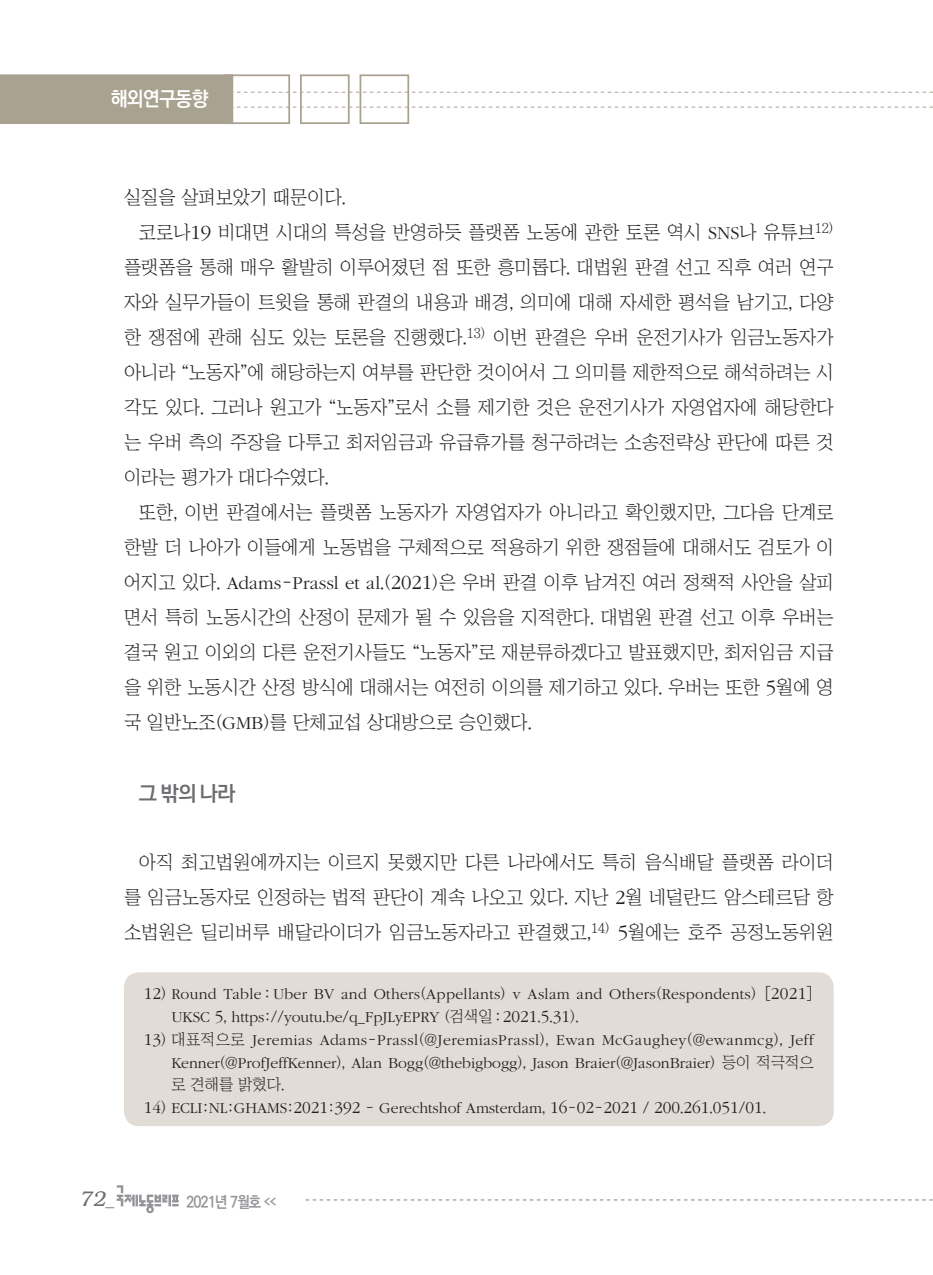
<style>
.page{position:relative;width:933px;height:1275px;background:#fff}
.page>*{position:absolute;margin:0;border:0;box-sizing:border-box;transform-origin:0 0}
.중제목{font:700 21px "Ko Pub Dotum";letter-spacing:.06em;color:#6c6d70}
.t1{font:italic 300 21px "Bookman";color:#6c6d70}
.t2{font:700 20.12px "Ko Pub Dotum";letter-spacing:-.025em;color:#fff;scale:.95 1}
.본문{font:18.9px/35px "Chosunilbo NM";color:#231f20;text-align:justify}
.각주{font:300 15.75px/22.8px "ITC Garamond Std";color:#231f20;text-align:justify}
.각주-2{font:300 15.75px/22.8px "ITC Garamond Std";letter-spacing:.02em;color:#231f20}
.t3{font:700 15.75px "Ko Pub Dotum";letter-spacing:-.055em;color:#939598;scale:.9 1}
.s1{font-family:"ITC Garamond Std";font-weight:300;font-size:20.82px}
.s2{font-family:"ITC Garamond Std";font-weight:300}
.s3{font-size:17.32px}
.s4{font-family:"Chosunilbo NM";font-weight:400}
.s5{font-family:"Helvetica";font-weight:400;font-style:normal;font-size:17.5px}
.s6{font-size:7.88px}
</style>
<div class="page">
<svg style="left:306px;top:1199px;width:626px;height:1px"></svg>
<svg style="left:0;top:74px;width:933px;height:50px"></svg>
<svg style="left:117px;top:1185px;width:62px;height:28px"></svg>
<div style="left:124px;top:972px;width:709px;height:154px;background:#e1dcd5;border-radius:15px"></div>
<p class="t2" style="left:111px;top:89px;width:104px">해외연구동향</p>
<p class="본문" style="left:124px;top:179px;width:223px">실질을 살펴보았기 때문이다.</p>
<p class="본문" style="left:124px;top:214px;width:711px;text-indent:15px">코로나<span class="s1">19</span> 비대면 시대의 특성을 반영하듯 플랫폼 노동에 관한 토론 역시 <span class="s2">SNS</span>나 유튜브<sup>12) </sup>플랫폼을 통해 매우 활발히 이루어졌던 점 또한 흥미롭다. 대법원 판결 선고 직후 여러 연구 자와 실무가들이 트윗을 통해 판결의 내용과 배경, 의미에 대해 자세한 평석을 남기고, 다양 한 쟁점에 관해 심도 있는 토론을 진행했다.<sup>13)</sup> 이번 판결은 우버 운전기사가 임금노동자가 아니라 “노동자”에 해당하는지 여부를 판단한 것이어서 그 의미를 제한적으로 해석하려는 시 각도 있다. 그러나 원고가 “노동자”로서 소를 제기한 것은 운전기사가 자영업자에 해당한다 는 우버 측의 주장을 다투고 최저임금과 유급휴가를 청구하려는 소송전략상 판단에 따른 것 이라는 평가가 대다수였다.</p>
<p class="본문" style="left:124px;top:494px;width:711px;text-indent:15px">또한, 이번 판결에서는 플랫폼 노동자가 자영업자가 아니라고 확인했지만, 그다음 단계로 한발 더 나아가 이들에게 노동법을 구체적으로 적용하기 위한 쟁점들에 대해서도 검토가 이 어지고 있다. <span class="s2">Adams</span>-<span class="s2">Prassl et al</span>.(<span class="s1">2021</span>)은 우버 판결 이후 남겨진 여러 정책적 사안을 살피 면서 특히 노동시간의 산정이 문제가 될 수 있음을 지적한다. 대법원 판결 선고 이후 우버는 결국 원고 이외의 다른 운전기사들도 “노동자”로 재분류하겠다고 발표했지만, 최저임금 지급 을 위한 노동시간 산정 방식에 대해서는 여전히 이의를 제기하고 있다. 우버는 또한 <span class="s1">5</span>월에 영 국 일반노조(<span class="s2">GMB</span>)를 단체교섭 상대방으로 승인했다.</p>
<p class="중제목" style="left:139px;top:783px;width:98px">그밖의나라</p>
<p class="본문" style="left:124px;top:844px;width:711px;text-indent:15px">아직 최고법원에까지는 이르지 못했지만 다른 나라에서도 특히 음식배달 플랫폼 라이더 를 임금노동자로 인정하는 법적 판단이 계속 나오고 있다. 지난 <span class="s1">2</span>월 네덜란드 암스테르담 항 소법원은 딜리버루 배달라이더가 임금노동자라고 판결했고,<sup>14)</sup> <span class="s1">5</span>월에는 호주 공정노동위원</p>
<p class="각주-2" style="left:171px;top:983px;width:644px;text-indent:-27px"><span class="s3">12</span><span class="s4">)</span> Round Table <span class="s4">:</span> Uber BV and Others<span class="s4">(</span>Appellants<span class="s4">)</span> v Aslam and Others<span class="s4">(</span>Respondents<span class="s4">) [</span><span class="s3">2021</span><span class="s4">]<br></span>UKSC <span class="s3">5</span><span class="s4">,</span> https<span class="s4">://</span>youtu<span class="s4">.</span>be<span class="s4">/</span>q<span class="s4">_</span>FpJLyEPRY <span class="s4">(검색일 :</span> <span class="s3">2021</span><span class="s4">.</span><span class="s3">5</span><span class="s4">.</span><span class="s3">31</span><span class="s4">).</span></p>
<p class="각주" style="left:171px;top:1029px;width:644px;text-indent:-27px"><span class="s3">13</span><span class="s4">) 대표적으로</span> Jeremias Adams<span class="s4">-</span>Prassl<span class="s4">(@</span>JeremiasPrassl<span class="s4">),</span> Ewan McGaughey<span class="s4">(@</span>ewanmcg<span class="s4">),</span> Jeff Kenner<span class="s4">(@</span>ProfJeffKenner<span class="s4">),</span> Alan Bogg<span class="s4">(@</span>thebigbogg<span class="s4">),</span> Jason Braier<span class="s4">(@</span>JasonBraier<span class="s4">) 등이 적극적으 로 견해를 밝혔다.</span></p>
<p class="각주" style="left:144px;top:1097px;width:623px"><span class="s3">14</span><span class="s4">)</span> ECLI<span class="s4">:</span>NL<span class="s4">:</span>GHAMS<span class="s4">:</span><span class="s3">2021</span><span class="s4">:</span><span class="s3">392</span> <span class="s4">-</span> Gerechtshof Amsterdam<span class="s4">,</span> <span class="s3">16</span><span class="s4">-</span><span class="s3">02</span><span class="s4">-</span><span class="s3">2021</span> <span class="s4">/</span> <span class="s3">200</span><span class="s4">.</span><span class="s3">261</span><span class="s4">.</span><span class="s3">051</span><span class="s4">/</span><span class="s3">01</span><span class="s4">.</span></p>
<p class="t1" style="left:79px;top:1187px;width:36px">72<span class="s5">_</span></p>
<p class="t3" style="left:186px;top:1194px;width:101px">2021년 7월호 <span class="s6">&lt;&lt;</span></p>
</div>
